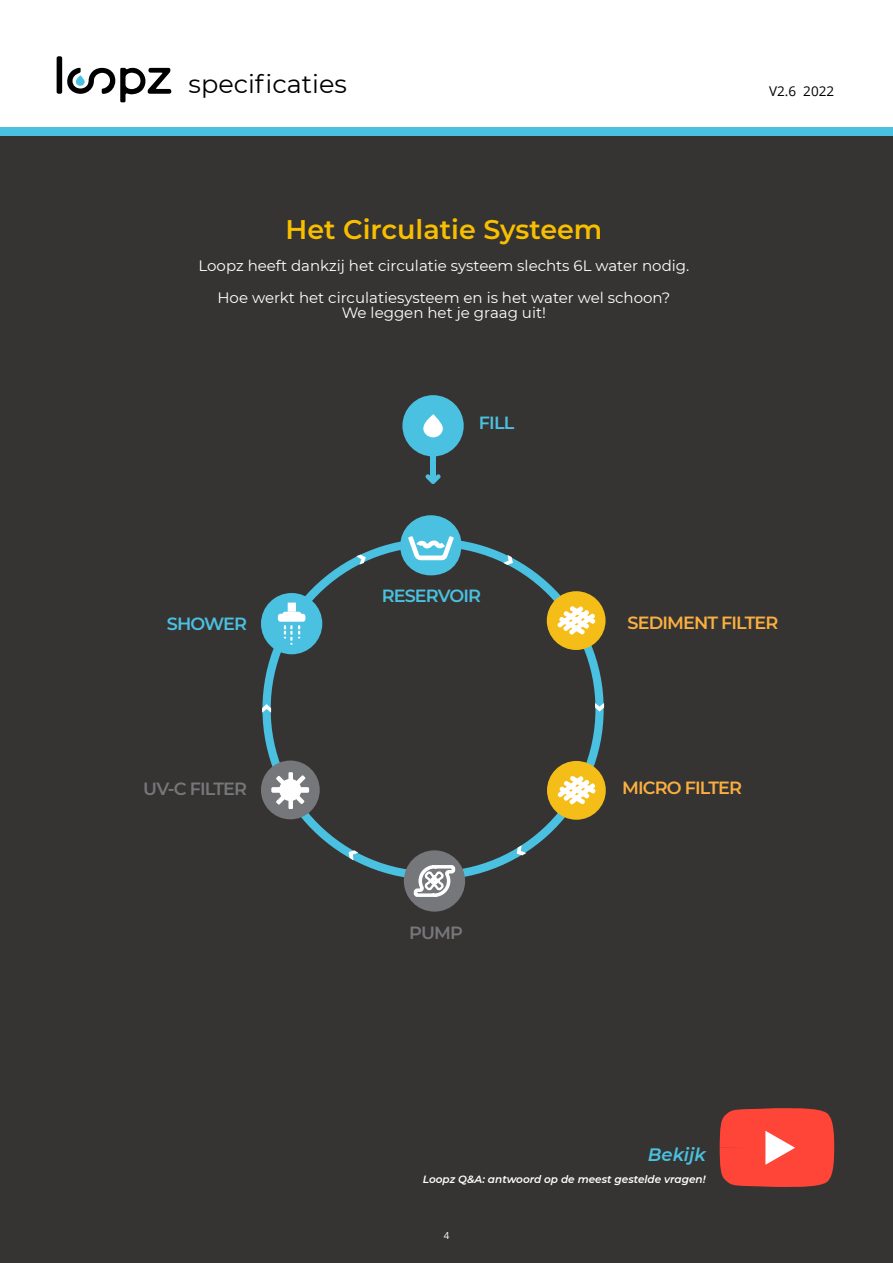
<style>
.page{position:relative;width:893px;height:1263px;background:#fff}
.page>*{position:absolute;margin:0;border:0;box-sizing:border-box;transform-origin:0 0}
.t1{font:600 27px "Montserrat";color:#f8be00}
.t2{font:25.5px "Montserrat";color:#000}
.t3{font:italic 600 18px "Montserrat";color:#4ac1e0}
.t4{font:600 17.7px "Montserrat";letter-spacing:-.05em;color:#faaf40}
.t5{font:600 17.7px "Montserrat";letter-spacing:-.05em;color:#4ac1e1}
.t6{font:600 17.7px "Montserrat";letter-spacing:-.05em;color:#76777a}
.t7{font:15px/32px "Montserrat";color:#fff;text-align:center}
.t8{font:13.5px "Open Sans";color:#000}
.t9{font:italic 600 10.5px "Montserrat";color:#fff}
.t10{font:9.75px "Open Sans";color:#fff}
</style>
<div class="page">
<div style="left:0;top:128px;width:893px;height:8px;background:#4ac1e0"></div>
<div style="left:57px;top:56px;width:5px;height:38px;background:#000;border-radius:2px"></div>
<svg style="left:67px;top:67px;width:104px;height:35px"></svg>
<div style="left:0;top:136px;width:893px;height:1127px;background:#363432"></div>
<div style="left:402px;top:395px;width:62px;height:61px;background:#4ac1e1;border-radius:50%"></div>
<div style="left:430px;top:456px;width:6px;height:24px;background:#4ac1e1"></div>
<svg style="left:426px;top:474px;width:15px;height:10px"></svg>
<div style="left:547px;top:761px;width:59px;height:59px;background:#f5bd17;border-radius:50%"></div>
<svg style="left:557px;top:776px;width:39px;height:29px"></svg>
<div style="left:261px;top:760px;width:59px;height:59px;background:#76777a;border-radius:50%"></div>
<div style="left:288px;top:772px;width:5px;height:37px;background:#fff"></div>
<hr style="left:272px;top:788px;width:37px;height:4px;background:#fff">
<div style="left:272px;top:787px;width:37px;height:5px;border:1px solid #fff"></div>
<svg style="left:276px;top:775px;width:29px;height:30px"></svg>
<div style="left:280px;top:779px;width:21px;height:21px;background:#fff;border-radius:50%"></div>
<div style="left:279px;top:779px;width:22px;height:22px;border:1px solid #fff;border-radius:50%"></div>
<div style="left:404px;top:850px;width:61px;height:62px;background:#76777a;border-radius:50%"></div>
<svg style="left:413px;top:865px;width:43px;height:32px"></svg>
<div style="left:430px;top:877px;width:8px;height:8px;border:4px solid #fff;border-radius:50%"></div>
<div style="left:261px;top:593px;width:61px;height:61px;background:#4ac1e1;border-radius:50%"></div>
<div style="left:278px;top:614px;width:27px;height:8px;background:#fff;border-radius:3px"></div>
<hr style="left:283px;top:612px;width:18px;height:4px;background:#fff;border-radius:2px">
<svg style="left:284px;top:625px;width:16px;height:20px"></svg>
<div style="left:288px;top:603px;width:8px;height:9px;background:#fff"></div>
<div style="left:400px;top:515px;width:61px;height:60px;background:#4ac1e1;border-radius:50%"></div>
<svg style="left:408px;top:536px;width:46px;height:24px"></svg>
<svg style="left:423px;top:414px;width:20px;height:23px"></svg>
<svg style="left:503px;top:555px;width:10px;height:10px"></svg>
<svg style="left:595px;top:703px;width:9px;height:8px"></svg>
<svg style="left:262px;top:704px;width:9px;height:9px"></svg>
<svg style="left:517px;top:845px;width:9px;height:10px"></svg>
<svg style="left:349px;top:850px;width:9px;height:10px"></svg>
<svg style="left:356px;top:555px;width:10px;height:10px"></svg>
<div style="left:547px;top:591px;width:59px;height:59px;background:#f5bd17;border-radius:50%"></div>
<svg style="left:557px;top:606px;width:38px;height:29px"></svg>
<svg style="left:720px;top:1108px;width:115px;height:79px;background:#f14d42"></svg>
<h2 class="t2" style="left:189px;top:67px;width:160px">specificaties</h2>
<h1 class="t1" style="left:285px;top:219px;width:318px">Het Circulatie Systeem</h1>
<p class="t7" style="left:199px;top:250px;width:492px">Loopz heeft dankzij het circulatie systeem slechts 6L water nodig.<br>Hoe werkt het circulatiesysteem en is het water wel schoon?</p>
<p class="t7" style="left:342px;top:297px;width:206px">We leggen het je graag uit!</p>
<p class="t5" style="left:479px;top:413px;width:37px">FILL</p>
<p class="t5" style="left:382px;top:586px;width:101px">RESERVOIR</p>
<p class="t8" style="left:769px;top:86px;width:66px">V2.6 2022</p>
<p class="t5" style="left:167px;top:614px;width:82px">SHOWER</p>
<p class="t4" style="left:628px;top:612px;width:152px">SEDIMENT FILTER</p>
<p class="t6" style="left:143px;top:778px;width:105px">UV-C FILTER</p>
<p class="t4" style="left:622px;top:778px;width:121px">MICRO FILTER</p>
<p class="t6" style="left:409px;top:923px;width:55px">PUMP</p>
<p class="t3" style="left:648px;top:1147px;width:59px">Bekijk</p>
<p class="t9" style="left:423px;top:1174px;width:284px">Loopz Q&amp;A: antwoord op de meest gestelde vragen!</p>
<p class="t10" style="left:444px;top:1231px;width:7px">4</p>
</div>
